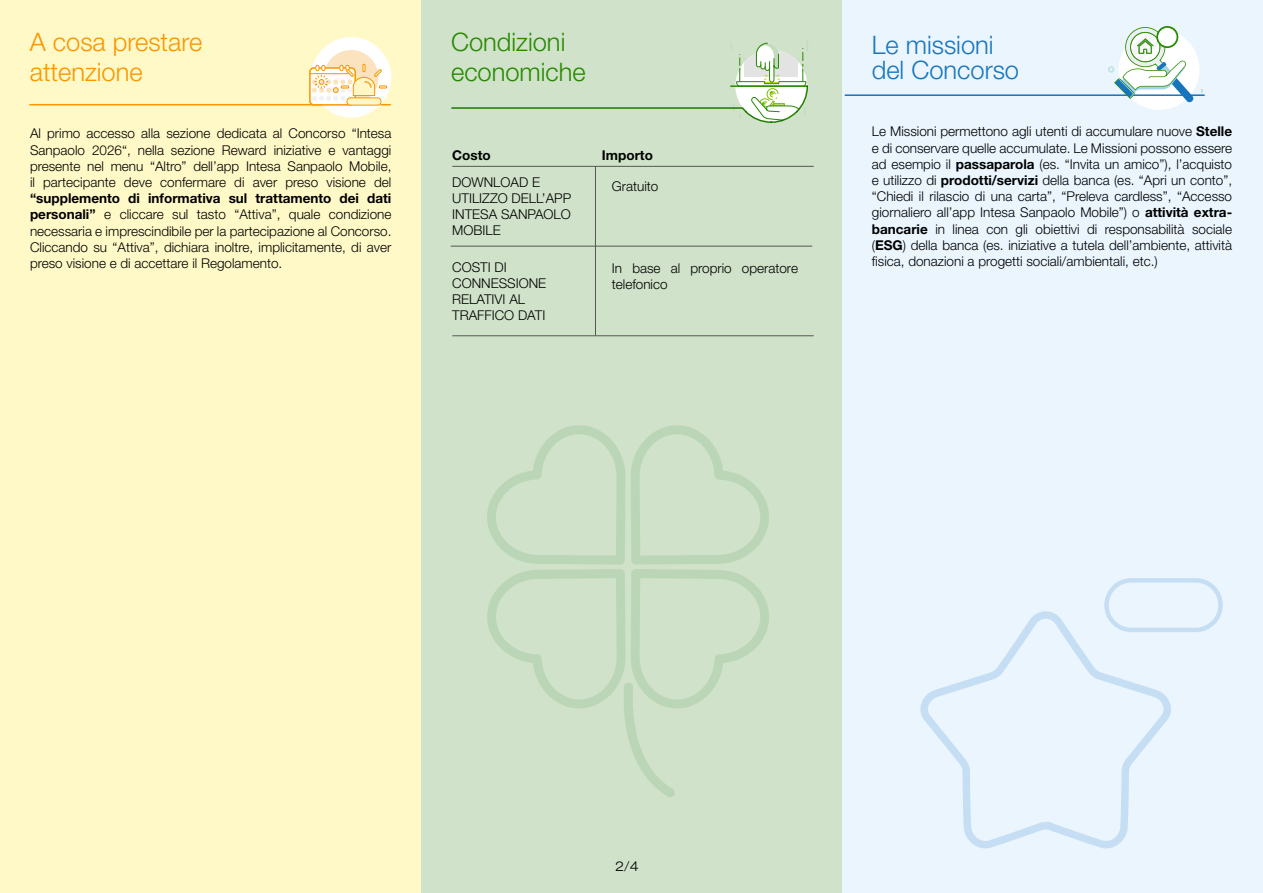
<style>
.page{position:relative;width:1263px;height:893px;background:#fff}
.page>*{position:absolute;margin:0;border:0;box-sizing:border-box;transform-origin:0 0}
.t1{font:300 25.5px "Helvetica Neue LT Std";color:#fa9600}
.t2{font:300 25.5px "Helvetica Neue LT Std";color:#1775be}
.t3{font:300 25.5px "Helvetica Neue LT Std";color:#268a00}
.t4{font:300 13.5px/16.2px "Helvetica Neue LT Std";color:#000;text-align:justify}
.t5{font:700 13.5px "Helvetica Neue LT Std";color:#000}
.t6{font:300 expanded 13.5px "Helvetica Neue LT Std";color:#000}
.s1{font-weight:700}
</style>
<div class="page">
<div style="left:0;top:0;width:421px;height:893px;background:#fff9c7"></div>
<hr style="left:30px;top:104px;width:360px;height:1px;background:#fa9600">
<div style="left:311px;top:37px;width:80px;height:80px;background:#fff;border-radius:50%"></div>
<div style="left:324px;top:50px;width:54px;height:55px;background:#fce3bf;border-radius:50%"></div>
<svg style="left:309px;top:67px;width:47px;height:39px"></svg>
<hr style="left:310px;top:73px;width:39px;height:1px;background:#fa9600">
<svg style="left:312px;top:63px;width:75px;height:43px"></svg>
<div style="left:421px;top:0;width:421px;height:893px;background:#d0e2c9"></div>
<div style="left:842px;top:0;width:421px;height:893px;background:#eaf5fd"></div>
<svg style="left:487px;top:425px;width:282px;height:372px"></svg>
<svg style="left:920px;top:610px;width:251px;height:239px"></svg>
<div style="left:1104px;top:578px;width:119px;height:54px;border:4px solid #0868c6;border-radius:25px"></div>
<svg style="left:451px;top:41px;width:357px;height:82px"></svg>
<hr style="left:451px;top:246px;width:361px;height:1px;background:#575756">
<hr style="left:452px;top:166px;width:362px;height:1px;background:#575756">
<hr style="left:452px;top:335px;width:362px;height:1px;background:#575756">
<hr style="left:595px;top:166px;width:1px;height:170px;background:#575756">
<div style="left:1119px;top:29px;width:80px;height:81px;background:#fff;border-radius:50%"></div>
<hr style="left:845px;top:94px;width:359px;height:2px;background:#1775be">
<svg style="left:1108px;top:26px;width:86px;height:77px"></svg>
<p class="t1" style="left:30px;top:27px;width:174px">A cosa prestare</p>
<p class="t1" style="left:30px;top:57px;width:114px">attenzione</p>
<p class="t3" style="left:451px;top:26px;width:116px">Condizioni</p>
<p class="t3" style="left:451px;top:56px;width:136px">economiche</p>
<p class="t2" style="left:872px;top:29px;width:123px">Le missioni</p>
<p class="t2" style="left:872px;top:55px;width:149px">del Concorso</p>
<p class="t4" style="left:30px;top:125px;width:363px">Al primo accesso alla sezione dedicata al Concorso “Intesa Sanpaolo 2026“, nella sezione Reward iniziative e vantaggi presente nel menu “Altro” dell’app Intesa Sanpaolo Mobile, il partecipante deve confermare di aver preso visione del <span class="s1">“supplemento di informativa sul trattamento dei dati personali”</span> e cliccare sul tasto “Attiva”, quale condizione necessaria e imprescindibile per la partecipazione al Concorso.<br>Cliccando su “Attiva”, dichiara inoltre, implicitamente, di aver preso visione e di accettare il Regolamento.</p>
<p class="t4" style="left:872px;top:123px;width:362px">Le Missioni permettono agli utenti di accumulare nuove <span class="s1">Stelle </span>e di conservare quelle accumulate. Le Missioni possono essere ad esempio il <span class="s1">passaparola</span> (es. “Invita un amico”), l’acquisto e utilizzo di <span class="s1">prodotti/servizi</span> della banca (es. “Apri un conto”, “Chiedi il rilascio di una carta”, “Preleva cardless”, “Accesso giornaliero all’app Intesa Sanpaolo Mobile”) o <span class="s1">attività extra&shy;bancarie</span> in linea con gli obiettivi di responsabilità sociale (<span class="s1">ESG</span>) della banca (es. iniziative a tutela dell’ambiente, attività fisica, donazioni a progetti sociali/ambientali, etc.)</p>
<p class="t5" style="left:452px;top:146px;width:40px">Costo</p>
<p class="t5" style="left:602px;top:146px;width:52px">Importo</p>
<p class="t4" style="left:452px;top:174px;width:89px">DOWNLOAD E</p>
<p class="t4" style="left:612px;top:177px;width:48px">Gratuito</p>
<p class="t4" style="left:452px;top:190px;width:120px">UTILIZZO DELL’APP INTESA SANPAOLO MOBILE</p>
<p class="t4" style="left:452px;top:259px;width:96px;text-align:left">COSTI DI<br>CONNESSIONE<br>RELATIVI AL<br>TRAFFICO DATI</p>
<p class="t4" style="left:612px;top:260px;width:188px">In base al proprio operatore telefonico</p>
<p class="t6" style="left:615px;top:859px;width:25px">2/4</p>
</div>
